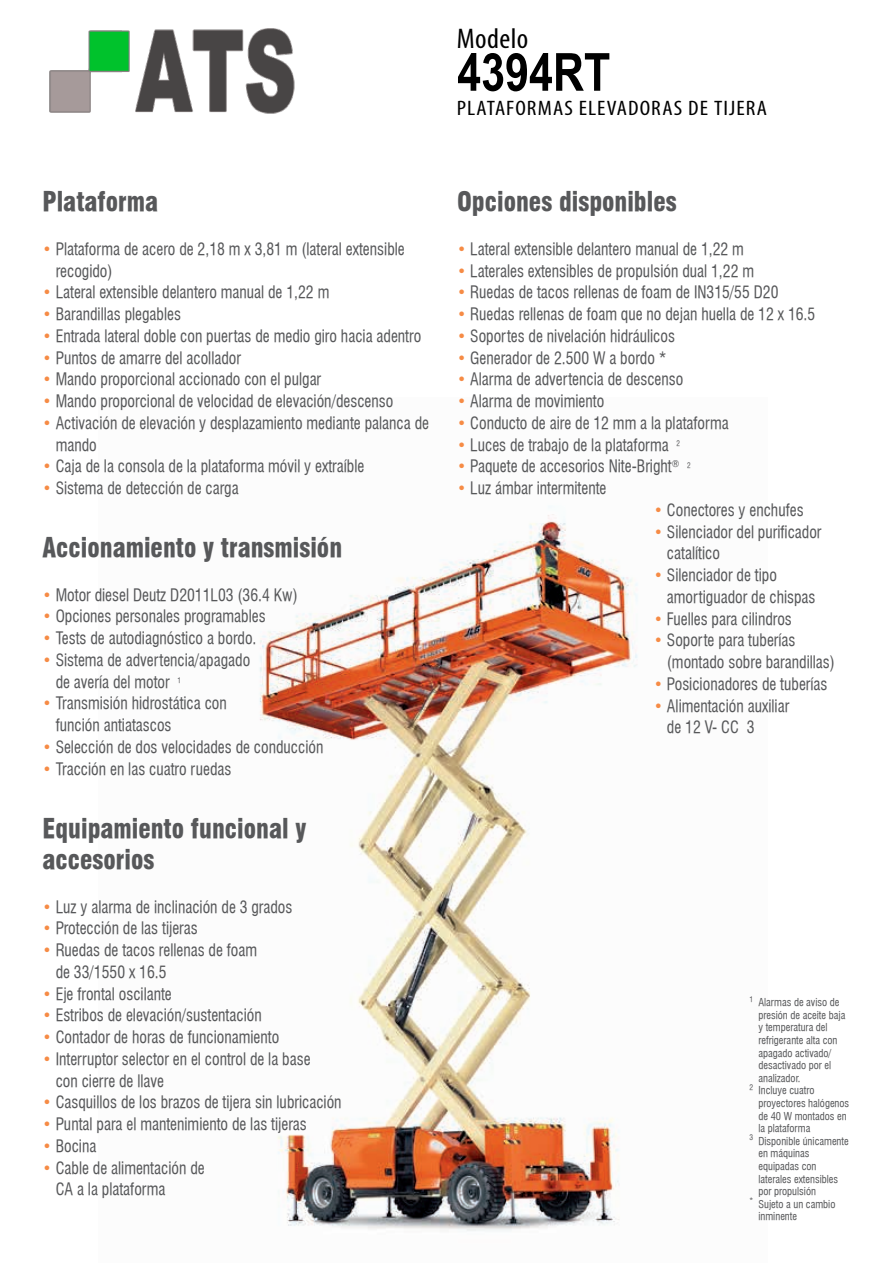
<style>
.page{position:relative;width:893px;height:1263px;background:#fff}
.page>*{position:absolute;margin:0;border:0;box-sizing:border-box;transform-origin:0 0}
.t1{font:700 52.5px "Arial Narrow";color:#000}
.t2{font:condensed 28.5px "Myriad Pro";letter-spacing:.015em;color:#000;scale:1.05 1}
.t3{font:26.25px/31.5px "Swiss 721 Black Condensed BT";color:#57585a;scale:.95 1}
.t4{font:condensed 21px "Myriad Pro";letter-spacing:.045em;color:#000;scale:1.12 1}
.t5{font:16.5px/21.8px "Swiss 721 Condensed BT";color:#57585a;scale:.95 1}
.t6{font:10.5px "Swiss 721 Condensed BT";color:#57585a}
.s1{color:#f68b45}
</style>
<div class="page">
<img style="left:259px;top:514px;width:379px;height:717px">
<img style="left:49px;top:28px;width:246px;height:86px">
<h2 class="t2" style="left:457px;top:21px;width:70px">Modelo</h2>
<h1 class="t1" style="left:457px;top:42px;width:155px">4394RT</h1>
<p class="t4" style="left:457px;top:96px;width:279px">PLATAFORMAS ELEVADORAS DE TIJERA</p>
<h3 class="t3" style="left:43px;top:186px;width:123px">Plataforma</h3>
<p class="t5" style="left:56px;top:238px;width:369px;text-indent:-13px"><span class="s1">•</span> Plataforma de acero de 2,18 m x 3,81 m (lateral extensible recogido)</p>
<p class="t5" style="left:43px;top:281px;width:303px"><span class="s1">•</span> Lateral extensible delantero manual de 1,22 m</p>
<p class="t5" style="left:43px;top:303px;width:147px"><span class="s1">•</span> Barandillas plegables</p>
<p class="t5" style="left:43px;top:325px;width:400px"><span class="s1">•</span> Entrada lateral doble con puertas de medio giro hacia adentro</p>
<p class="t5" style="left:43px;top:347px;width:210px"><span class="s1">•</span> Puntos de amarre del acollador</p>
<p class="t5" style="left:43px;top:368px;width:295px"><span class="s1">•</span> Mando proporcional accionado con el pulgar</p>
<p class="t5" style="left:43px;top:390px;width:371px"><span class="s1">•</span> Mando proporcional de velocidad de elevación/descenso</p>
<p class="t5" style="left:56px;top:412px;width:394px;text-indent:-13px"><span class="s1">•</span> Activación de elevación y desplazamiento mediante palanca de mando</p>
<p class="t5" style="left:43px;top:455px;width:340px"><span class="s1">•</span> Caja de la consola de la plataforma móvil y extraíble</p>
<p class="t5" style="left:43px;top:477px;width:208px"><span class="s1">•</span> Sistema de detección de carga</p>
<h3 class="t3" style="left:43px;top:532px;width:317px">Accionamiento y transmisión</h3>
<p class="t5" style="left:43px;top:584px;width:270px"><span class="s1">•</span> Motor diesel Deutz D2011L03 (36.4 Kw)</p>
<p class="t5" style="left:43px;top:605px;width:236px"><span class="s1">•</span> Opciones personales programables</p>
<p class="t5" style="left:43px;top:627px;width:227px"><span class="s1">•</span> Tests de autodiagnóstico a bordo.</p>
<p class="t5" style="left:56px;top:649px;width:206px;text-indent:-13px"><span class="s1">•</span> Sistema de advertencia/apagado de avería del motor <sup>1</sup></p>
<p class="t5" style="left:56px;top:692px;width:182px;text-indent:-13px"><span class="s1">•</span> Transmisión hidrostática con función antiatascos</p>
<p class="t5" style="left:43px;top:736px;width:297px"><span class="s1">•</span> Selección de dos velocidades de conducción</p>
<p class="t5" style="left:43px;top:758px;width:200px"><span class="s1">•</span> Tracción en las cuatro ruedas</p>
<h3 class="t3" style="left:43px;top:812px;width:279px">Equipamiento funcional y accesorios</h3>
<p class="t5" style="left:43px;top:896px;width:265px"><span class="s1">•</span> Luz y alarma de inclinación de 3 grados</p>
<p class="t5" style="left:43px;top:917px;width:165px"><span class="s1">•</span> Protección de las tijeras</p>
<p class="t5" style="left:56px;top:939px;width:214px;text-indent:-13px"><span class="s1">•</span> Ruedas de tacos rellenas de foam de 33/1550 x 16.5</p>
<p class="t5" style="left:43px;top:983px;width:138px"><span class="s1">•</span> Eje frontal oscilante</p>
<p class="t5" style="left:43px;top:1004px;width:232px"><span class="s1">•</span> Estribos de elevación/sustentación</p>
<p class="t5" style="left:43px;top:1026px;width:251px"><span class="s1">•</span> Contador de horas de funcionamiento</p>
<p class="t5" style="left:56px;top:1048px;width:270px;text-indent:-13px"><span class="s1">•</span> Interruptor selector en el control de la base con cierre de llave</p>
<p class="t5" style="left:43px;top:1091px;width:316px"><span class="s1">•</span> Casquillos de los brazos de tijera sin lubricación</p>
<p class="t5" style="left:43px;top:1113px;width:280px"><span class="s1">•</span> Puntal para el mantenimiento de las tijeras</p>
<p class="t5" style="left:43px;top:1135px;width:58px"><span class="s1">•</span> Bocina</p>
<p class="t5" style="left:56px;top:1157px;width:158px;text-indent:-13px"><span class="s1">•</span> Cable de alimentación de<br>CA a la plataforma</p>
<h3 class="t3" style="left:457px;top:186px;width:233px">Opciones disponibles</h3>
<p class="t5" style="left:457px;top:238px;width:303px"><span class="s1">•</span> Lateral extensible delantero manual de 1,22 m</p>
<p class="t5" style="left:457px;top:260px;width:314px"><span class="s1">•</span> Laterales extensibles de propulsión dual 1,22 m</p>
<p class="t5" style="left:457px;top:281px;width:340px"><span class="s1">•</span> Ruedas de tacos rellenas de foam de IN315/55 D20</p>
<p class="t5" style="left:457px;top:303px;width:379px"><span class="s1">•</span> Ruedas rellenas de foam que no dejan huella de 12 x 16.5</p>
<p class="t5" style="left:457px;top:325px;width:231px"><span class="s1">•</span> Soportes de nivelación hidráulicos</p>
<p class="t5" style="left:457px;top:347px;width:222px"><span class="s1">•</span> Generador de 2.500 W a bordo *</p>
<p class="t5" style="left:457px;top:368px;width:240px"><span class="s1">•</span> Alarma de advertencia de descenso</p>
<p class="t5" style="left:457px;top:390px;width:156px"><span class="s1">•</span> Alarma de movimiento</p>
<p class="t5" style="left:457px;top:412px;width:287px"><span class="s1">•</span> Conducto de aire de 12 mm a la plataforma</p>
<p class="t5" style="left:457px;top:434px;width:236px"><span class="s1">•</span> Luces de trabajo de la plataforma <sup>2</sup></p>
<p class="t5" style="left:457px;top:455px;width:247px"><span class="s1">•</span> Paquete de accesorios Nite-Bright<sup>®</sup> <sup>2</sup></p>
<p class="t5" style="left:457px;top:477px;width:159px"><span class="s1">•</span> Luz ámbar intermitente</p>
<p class="t5" style="left:654px;top:499px;width:159px"><span class="s1">•</span> Conectores y enchufes</p>
<p class="t5" style="left:667px;top:521px;width:164px;text-indent:-13px"><span class="s1">•</span> Silenciador del purificador catalítico</p>
<p class="t5" style="left:667px;top:564px;width:158px;text-indent:-13px"><span class="s1">•</span> Silenciador de tipo amortiguador de chispas</p>
<p class="t5" style="left:654px;top:608px;width:147px"><span class="s1">•</span> Fuelles para cilindros</p>
<p class="t5" style="left:667px;top:629px;width:178px;text-indent:-13px"><span class="s1">•</span> Soporte para tuberías (montado sobre barandillas)</p>
<p class="t5" style="left:654px;top:673px;width:184px"><span class="s1">•</span> Posicionadores de tuberías</p>
<p class="t5" style="left:667px;top:695px;width:130px;text-indent:-13px"><span class="s1">•</span> Alimentación auxiliar de 12 V- CC 3</p>
<p class="t6" style="left:749px;top:996px;width:91px"><sup>1</sup> Alarmas de aviso de</p>
<p class="t6" style="left:758px;top:1009px;width:88px">presión de aceite baja</p>
<p class="t6" style="left:758px;top:1021px;width:71px">y temperatura del</p>
<p class="t6" style="left:758px;top:1034px;width:81px">refrigerante alta con</p>
<p class="t6" style="left:758px;top:1046px;width:75px">apagado activado/</p>
<p class="t6" style="left:758px;top:1059px;width:74px">desactivado por el</p>
<p class="t6" style="left:758px;top:1072px;width:43px">analizador.</p>
<p class="t6" style="left:749px;top:1084px;width:67px"><sup>2</sup> Incluye cuatro</p>
<p class="t6" style="left:758px;top:1097px;width:92px">proyectores halógenos</p>
<p class="t6" style="left:758px;top:1109px;width:90px">de 40 W montados en</p>
<p class="t6" style="left:758px;top:1122px;width:53px">la plataforma</p>
<p class="t6" style="left:749px;top:1135px;width:101px"><sup>3</sup> Disponible únicamente</p>
<p class="t6" style="left:758px;top:1147px;width:52px">en máquinas</p>
<p class="t6" style="left:758px;top:1160px;width:60px">equipadas con</p>
<p class="t6" style="left:758px;top:1172px;width:81px">laterales extensibles</p>
<p class="t6" style="left:758px;top:1185px;width:59px">por propulsión</p>
<p class="t6" style="left:749px;top:1198px;width:87px"><sup>*</sup> Sujeto a un cambio</p>
<p class="t6" style="left:758px;top:1210px;width:40px">inminente</p>
</div>
